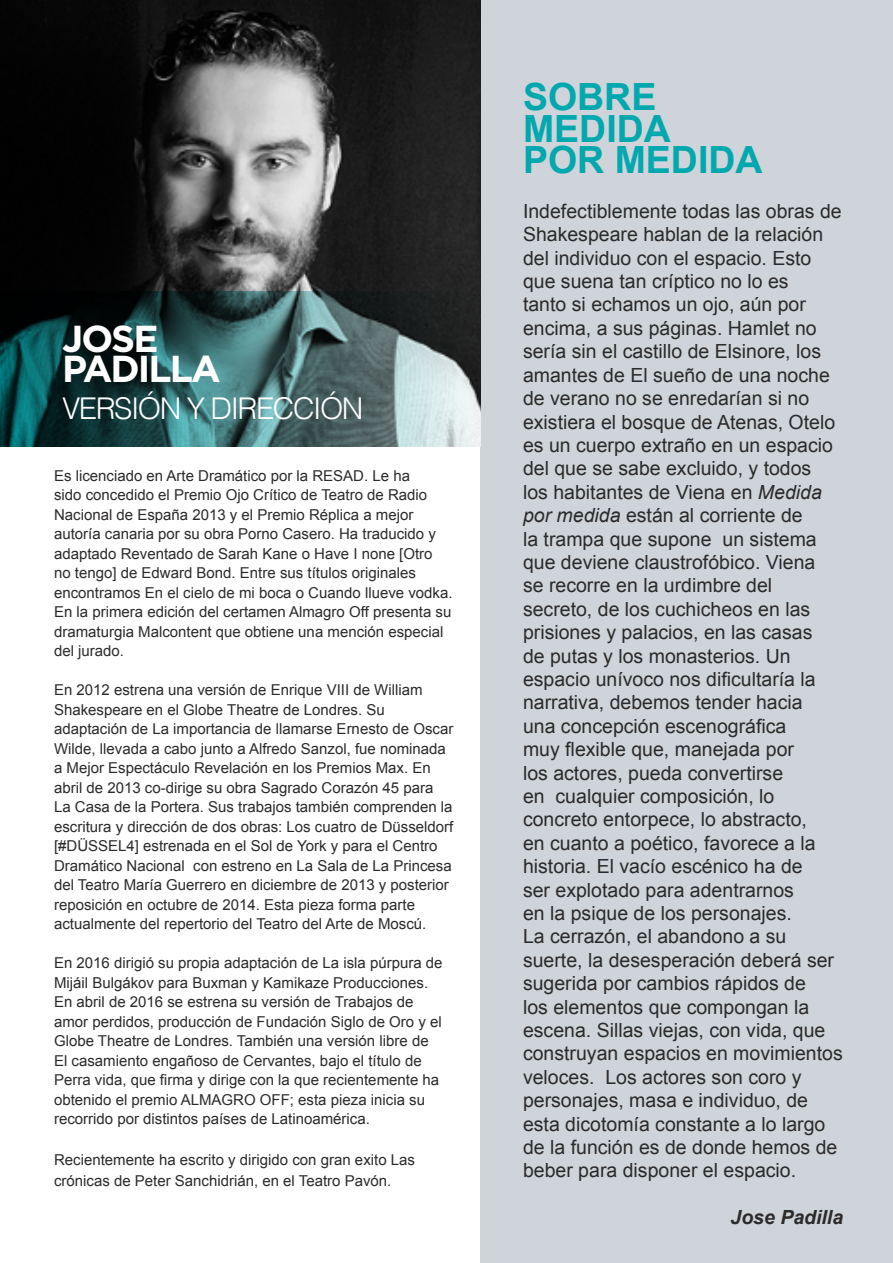
<style>
.page{position:relative;width:893px;height:1263px;background:#fff}
.page>*{position:absolute;margin:0;border:0;box-sizing:border-box;transform-origin:0 0}
.t1{font:700 37.5px/31.5px "Arial";color:#01a8ae}
.t2{font:700 37.5px/30px "Gotham";letter-spacing:-.05em;color:#fff}
.t3{font:300 30px "Helvetica";letter-spacing:-.05em;color:#fff}
.t4{font:19.5px/23.4px "Arial";color:#2c2a2a}
.t5{font:italic 700 19.5px "Arial";color:#2c2a2a}
.t6{font:15px/19.5px "Arial";color:#2c2a2a}
.s1{font-style:italic}
</style>
<div class="page">
<div style="left:480px;top:0;width:413px;height:1263px;background:#ced4d9"></div>
<img style="left:0;top:0;width:480px;height:291px">
<svg style="left:0;top:291px;width:480px;height:155px;background:#3c5b5c"></svg>
<h1 class="t2" style="left:62px;top:322px;width:160px">JOSE<br>PADILLA</h1>
<h2 class="t3" style="left:62px;top:383px;width:303px">VERSIÓN Y DIRECCIÓN</h2>
<p class="t6" style="left:54px;top:466px;width:400px">Es licenciado en Arte Dramático por la RESAD. Le ha<br>sido concedido el Premio Ojo Crítico de Teatro de Radio Nacional de España 2013 y el Premio Réplica a mejor autoría canaria por su obra Porno Casero. Ha traducido y adaptado Reventado de Sarah Kane o Have I none [Otro no tengo] de Edward Bond. Entre sus títulos originales encontramos En el cielo de mi boca o Cuando llueve vodka.<br>En la primera edición del certamen Almagro Off presenta su dramaturgia Malcontent que obtiene una mención especial del jurado.</p>
<p class="t6" style="left:54px;top:680px;width:401px">En 2012 estrena una versión de Enrique VIII de William Shakespeare en el Globe Theatre de Londres. Su adaptación de La importancia de llamarse Ernesto de Oscar Wilde, llevada a cabo junto a Alfredo Sanzol, fue nominada a Mejor Espectáculo Revelación en los Premios Max. En abril de 2013 co-dirige su obra Sagrado Corazón 45 para La Casa de la Portera. Sus trabajos también comprenden la escritura y dirección de dos obras: Los cuatro de Düsseldorf [#DÜSSEL4] estrenada en el Sol de York y para el Centro Dramático Nacional con estreno en La Sala de La Princesa del Teatro María Guerrero en diciembre de 2013 y posterior reposición en octubre de 2014. Esta pieza forma parte actualmente del repertorio del Teatro del Arte de Moscú.</p>
<p class="t6" style="left:54px;top:953px;width:390px">En 2016 dirigió su propia adaptación de La isla púrpura de Mijáil Bulgákov para Buxman y Kamikaze Producciones.<br>En abril de 2016 se estrena su versión de Trabajos de amor perdidos, producción de Fundación Siglo de Oro y el Globe Theatre de Londres. También una versión libre de El casamiento engañoso de Cervantes, bajo el título de Perra vida, que firma y dirige con la que recientemente ha obtenido el premio ALMAGRO OFF; esta pieza inicia su recorrido por distintos países de Latinoamérica.</p>
<p class="t6" style="left:54px;top:1149px;width:362px;line-height:21px">Recientemente ha escrito y dirigido con gran exito Las crónicas de Peter Sanchidrián, en el Teatro Pavón.</p>
<h1 class="t1" style="left:523px;top:83px;width:241px">SOBRE<br>MEDIDA<br>POR MEDIDA</h1>
<p class="t4" style="left:523px;top:200px;width:321px">Indefectiblemente todas las obras de<br>Shakespeare hablan de la relación del individuo con el espacio. Esto que suena tan críptico no lo es<br>tanto si echamos un ojo, aún por encima, a sus páginas. Hamlet no sería sin el castillo de Elsinore, los amantes de El sueño de una noche de verano no se enredarían si no existiera el bosque de Atenas, Otelo es un cuerpo extraño en un espacio del que se sabe excluido, y todos<br>los habitantes de Viena en <span class="s1">Medida por medida</span> están al corriente de<br>la trampa que supone un sistema que deviene claustrofóbico. Viena<br>se recorre en la urdimbre del secreto, de los cuchicheos en las prisiones y palacios, en las casas<br>de putas y los monasterios. Un espacio unívoco nos dificultaría la narrativa, debemos tender hacia<br>una concepción escenográfica<br>muy flexible que, manejada por<br>los actores, pueda convertirse<br>en cualquier composición, lo concreto entorpece, lo abstracto,<br>en cuanto a poético, favorece a la historia. El vacío escénico ha de<br>ser explotado para adentrarnos<br>en la psique de los personajes.<br>La cerrazón, el abandono a su suerte, la desesperación deberá ser sugerida por cambios rápidos de<br>los elementos que compongan la escena. Sillas viejas, con vida, que construyan espacios en movimientos veloces. Los actores son coro y personajes, masa e individuo, de esta dicotomía constante a lo largo de la función es de donde hemos de beber para disponer el espacio.</p>
<h3 class="t5" style="left:730px;top:1205px;width:114px">Jose Padilla</h3>
</div>
